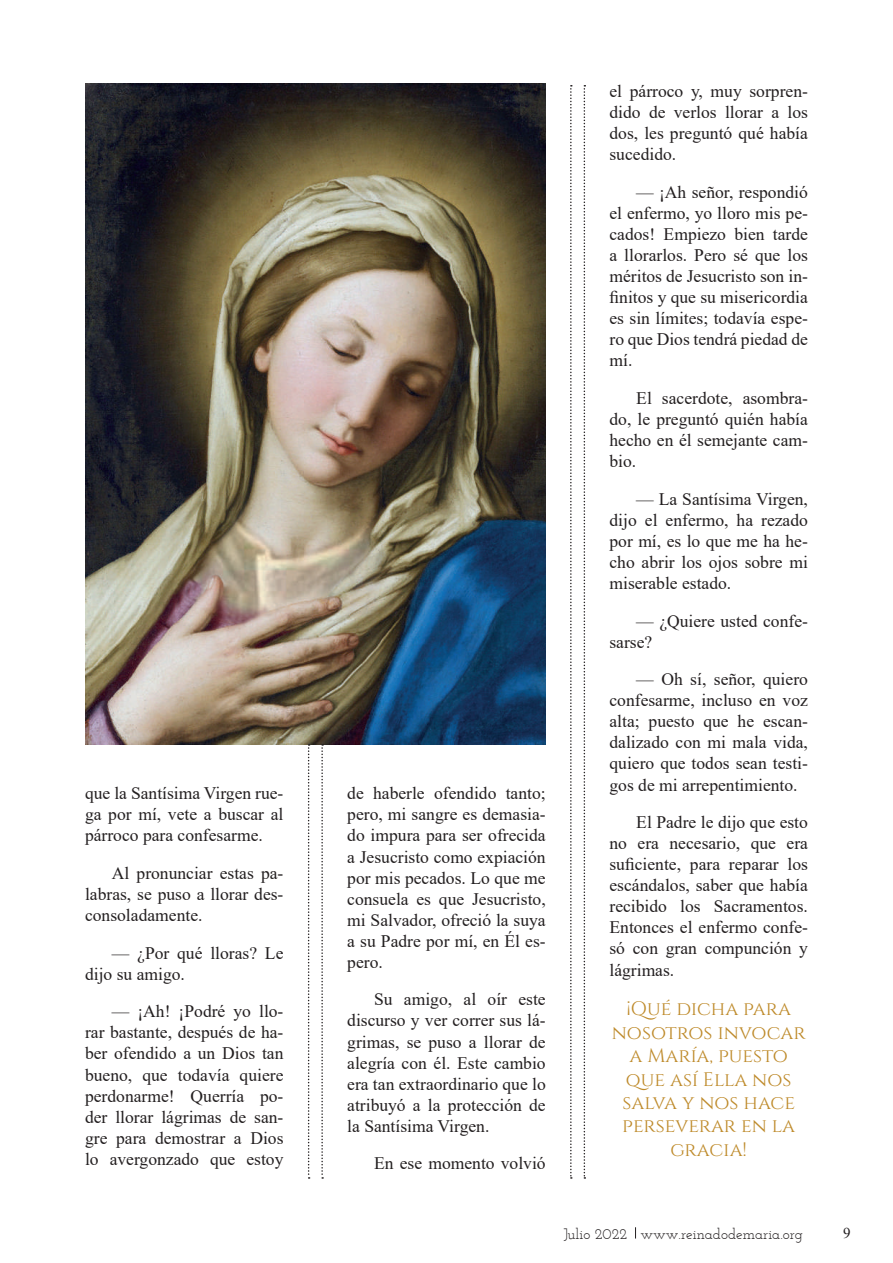
<style>
.page{position:relative;width:893px;height:1263px;background:#fff}
.page>*{position:absolute;margin:0;border:0;box-sizing:border-box;transform-origin:0 0}
.t1{font:19.5px/23.4px "Cinzel";color:#be8a2a;text-align:center}
.t2{font:17.55px/21px "Times New Roman";color:#231f20;text-align:justify}
.t3{font:15px "Josefin Slab";color:#231f20}
.t4{font:15px "Times New Roman";color:#231f20}
</style>
<div class="page">
<img style="left:85px;top:84px;width:461px;height:660px">
<svg style="left:308px;top:744px;width:2px;height:435px"></svg>
<svg style="left:570px;top:85px;width:2px;height:1094px"></svg>
<svg style="left:321px;top:744px;width:2px;height:435px"></svg>
<svg style="left:584px;top:85px;width:1px;height:1094px"></svg>
<p class="t2" style="left:85px;top:782px;width:200px">que la Santísima Virgen rue&shy;ga por mí, vete a buscar al párroco para confesarme.</p>
<p class="t2" style="left:85px;top:862px;width:200px;text-indent:27px">Al pronunciar estas pa&shy;labras, se puso a llorar des&shy;consoladamente.</p>
<p class="t2" style="left:85px;top:942px;width:200px;text-indent:27px">— ¿Por qué lloras? Le dijo su amigo.</p>
<p class="t2" style="left:85px;top:1000px;width:200px;text-indent:27px">— ¡Ah! ¡Podré yo llo&shy;rar bastante, después de ha&shy;ber ofendido a un Dios tan bueno, que todavía quiere perdonarme! Querría po&shy;der llorar lágrimas de san&shy;gre para demostrar a Dios lo avergonzado que estoy</p>
<p class="t2" style="left:347px;top:782px;width:200px">de haberle ofendido tanto; pero, mi sangre es demasia&shy;do impura para ser ofrecida a Jesucristo como expiación por mis pecados. Lo que me consuela es que Jesucristo, mi Salvador, ofreció la suya a su Padre por mí, en Él es&shy;pero.</p>
<p class="t2" style="left:347px;top:988px;width:200px;text-indent:27px">Su amigo, al oír este discurso y ver correr sus lá&shy;grimas, se puso a llorar de alegría con él. Este cambio era tan extraordinario que lo atribuyó a la protección de la Santísima Virgen.</p>
<p class="t2" style="left:374px;top:1152px;width:173px">En ese momento volvió</p>
<p class="t2" style="left:609px;top:80px;width:200px">el párroco y, muy sorpren&shy;dido de verlos llorar a los dos, les preguntó qué había sucedido.</p>
<p class="t2" style="left:609px;top:181px;width:200px;text-indent:27px">— ¡Ah señor, respondió el enfermo, yo lloro mis pe&shy;cados! Empiezo bien tarde a llorarlos. Pero sé que los méritos de Jesucristo son in&shy;finitos y que su misericordia es sin límites; todavía espe&shy;ro que Dios tendrá piedad de mí.</p>
<p class="t2" style="left:609px;top:387px;width:200px;text-indent:27px">El sacerdote, asombra&shy;do, le preguntó quién había hecho en él semejante cam&shy;bio.</p>
<p class="t2" style="left:609px;top:488px;width:200px;text-indent:27px">— La Santísima Virgen, dijo el enfermo, ha rezado por mí, es lo que me ha he&shy;cho abrir los ojos sobre mi miserable estado.</p>
<p class="t2" style="left:609px;top:610px;width:200px;text-indent:27px">— ¿Quiere usted confe&shy;sarse?</p>
<p class="t2" style="left:609px;top:668px;width:200px;text-indent:27px">— Oh sí, señor, quiero confesarme, incluso en voz alta; puesto que he escan&shy;dalizado con mi mala vida, quiero que todos sean testi&shy;gos de mi arrepentimiento.</p>
<p class="t2" style="left:609px;top:811px;width:200px;text-indent:27px">El Padre le dijo que esto no era necesario, que era suficiente, para reparar los escándalos, saber que había recibido los Sacramentos.<br>Entonces el enfermo confe&shy;só con gran compunción y lágrimas.</p>
<p class="t1" style="left:612px;top:998px;width:195px">¡Qué dicha para nosotros invocar a María, puesto que así Ella nos salva y nos hace perseverar en la gracia!</p>
<p class="t3" style="left:563px;top:1224px;width:241px">Julio 2022 www.reinadodemaria.org</p>
<p class="t4" style="left:843px;top:1222px;width:9px">9</p>
</div>
